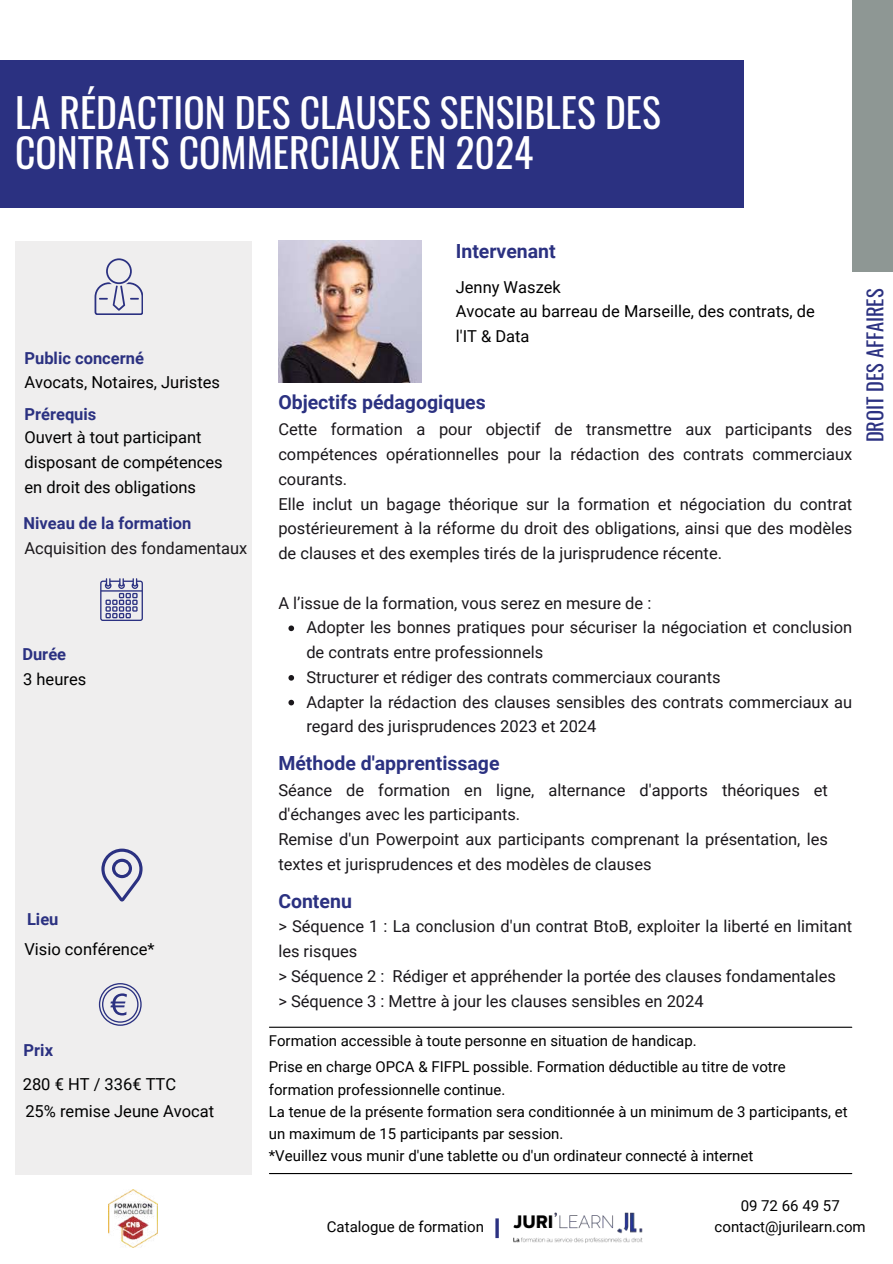
<style>
.page{position:relative;width:893px;height:1264px;background:#fff}
.page>*{position:absolute;margin:0;border:0;box-sizing:border-box;transform-origin:0 0}
.t1{font:39.75px/39.3px "Oswald";color:#fff}
.t2{font:20.4px "Oswald";color:#2b3181}
.t3{font:700 19.5px "Roboto";color:#2b3181}
.t4{font:16.5px/24.8px "Roboto";color:#1a171b}
.t5{font:16.5px/24.8px "Roboto";color:#000}
.t6{font:700 16.5px "Roboto";color:#2b3181}
.t7{font:15px/22.2px "Roboto";color:#000}
.t8{font:14.85px "Roboto";color:#000}
</style>
<div class="page">
<div style="left:0;top:60px;width:743px;height:147px;background:#2b3181"></div>
<div style="left:15px;top:241px;width:236px;height:933px;background:#eeeded"></div>
<svg style="left:99px;top:983px;width:43px;height:42px"></svg>
<svg style="left:94px;top:258px;width:49px;height:57px"></svg>
<svg style="left:101px;top:848px;width:41px;height:53px"></svg>
<hr style="left:269px;top:1172px;width:582px;height:2px;background:#000">
<hr style="left:269px;top:1026px;width:582px;height:1px;background:#000">
<svg style="left:100px;top:578px;width:43px;height:43px"></svg>
<img style="left:278px;top:240px;width:143px;height:143px">
<svg style="left:288px;top:625px;width:6px;height:6px"></svg>
<svg style="left:288px;top:675px;width:6px;height:5px"></svg>
<svg style="left:288px;top:699px;width:6px;height:6px"></svg>
<div style="left:852px;top:0;width:40px;height:271px;background:#8e9794"></div>
<hr style="left:495px;top:1218px;width:3px;height:19px;background:#2b3181">
<img style="left:108px;top:1189px;width:50px;height:58px">
<img style="left:513px;top:1212px;width:130px;height:31px">
<h1 class="t1" style="left:15px;top:92px;width:647px">LA RÉDACTION DES CLAUSES SENSIBLES DES<br>CONTRATS COMMERCIAUX EN 2024</h1>
<p class="t6" style="left:24px;top:348px;width:121px">Public concerné</p>
<p class="t5" style="left:24px;top:370px;width:197px">Avocats, Notaires, Juristes</p>
<p class="t6" style="left:24px;top:405px;width:73px">Prérequis</p>
<p class="t5" style="left:24px;top:425px;width:200px">Ouvert à tout participant disposant de compétences en droit des obligations</p>
<p class="t6" style="left:24px;top:513px;width:169px">Niveau de la formation</p>
<p class="t4" style="left:24px;top:536px;width:224px">Acquisition des fondamentaux</p>
<p class="t6" style="left:22px;top:644px;width:45px">Durée</p>
<p class="t5" style="left:23px;top:667px;width:65px">3 heures</p>
<p class="t6" style="left:27px;top:909px;width:33px">Lieu</p>
<p class="t5" style="left:24px;top:937px;width:131px">Visio conférence*</p>
<p class="t6" style="left:24px;top:1040px;width:31px">Prix</p>
<p class="t5" style="left:23px;top:1070px;width:193px;line-height:27px">280 € HT / 336€ TTC<br>25% remise Jeune Avocat</p>
<p class="t3" style="left:456px;top:240px;width:101px">Intervenant</p>
<p class="t5" style="left:456px;top:274px;width:360px">Jenny Waszek<br>Avocate au barreau de Marseille, des contrats, de l'IT &amp; Data</p>
<p class="t2" style="left:859px;top:442px;width:155px;rotate:-90deg">DROIT DES AFFAIRES</p>
<p class="t3" style="left:278px;top:391px;width:209px">Objectifs pédagogiques</p>
<p class="t4" style="left:278px;top:417px;width:575px">Cette formation a pour objectif de transmettre aux participants des compétences opérationnelles pour la rédaction des contrats commerciaux courants.<br>Elle inclut un bagage théorique sur la formation et négociation du contrat postérieurement à la réforme du droit des obligations, ainsi que des modèles de clauses et des exemples tirés de la jurisprudence récente.</p>
<p class="t4" style="left:306px;top:590px;width:547px;text-indent:-28px">A l’issue de la formation, vous serez en mesure de :<br>Adopter les bonnes pratiques pour sécuriser la négociation et conclusion de contrats entre professionnels<br>Structurer et rédiger des contrats commerciaux courants<br>Adapter la rédaction des clauses sensibles des contrats commerciaux au regard des jurisprudences 2023 et 2024</p>
<p class="t3" style="left:278px;top:751px;width:223px">Méthode d'apprentissage</p>
<p class="t4" style="left:278px;top:777px;width:551px">Séance de formation en ligne, alternance d'apports théoriques et d'échanges avec les participants.<br>Remise d'un Powerpoint aux participants comprenant la présentation, les textes et jurisprudences et des modèles de clauses</p>
<p class="t3" style="left:278px;top:889px;width:75px">Contenu</p>
<p class="t4" style="left:278px;top:914px;width:575px">&gt; Séquence 1 : La conclusion d'un contrat BtoB, exploiter la liberté en limitant les risques<br>&gt; Séquence 2 : Rédiger et appréhender la portée des clauses fondamentales<br>&gt; Séquence 3 : Mettre à jour les clauses sensibles en 2024</p>
<p class="t8" style="left:269px;top:1032px;width:429px">Formation accessible à toute personne en situation de handicap.</p>
<p class="t7" style="left:269px;top:1055px;width:580px">Prise en charge OPCA &amp; FIFPL possible. Formation déductible au titre de votre formation professionnelle continue.<br>La tenue de la présente formation sera conditionnée à un minimum de 3 participants, et un maximum de 15 participants par session.</p>
<p class="t7" style="left:269px;top:1144px;width:486px">*Veuillez vous munir d'une tablette ou d'un ordinateur connecté à internet</p>
<p class="t7" style="left:327px;top:1215px;width:159px">Catalogue de formation</p>
<p class="t7" style="left:714px;top:1195px;width:153px;line-height:20.2px;text-align:center">09 72 66 49 57 contact@jurilearn.com</p>
</div>
